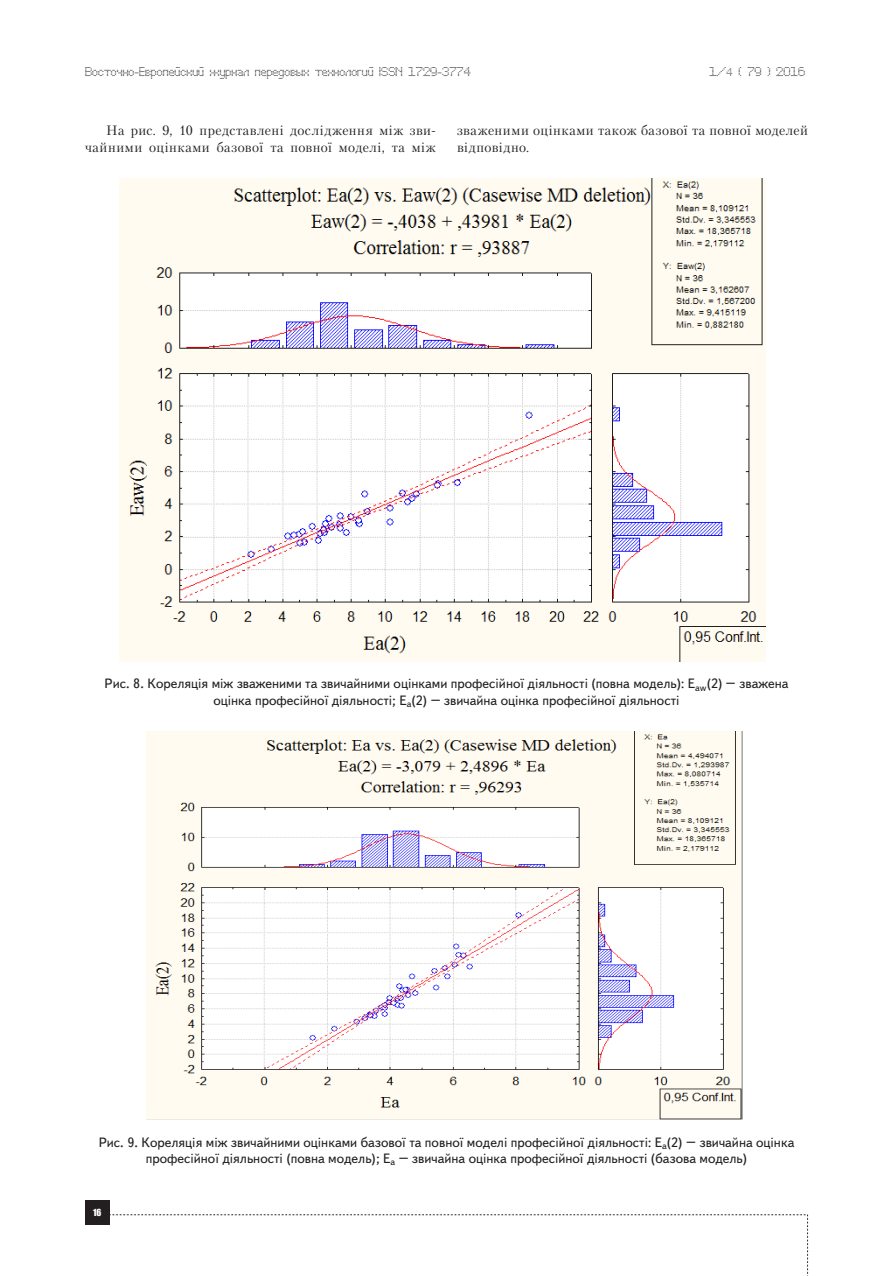
<style>
.page{position:relative;width:893px;height:1276px;background:#fff}
.page>*{position:absolute;margin:0;border:0;box-sizing:border-box;transform-origin:0 0}
.risunok{font:13.5px/16.2px "Text Book C";color:#231f20;text-align:center}
.Text__укр{font:13.5px/16.4px "Petersburg C";letter-spacing:.035em;color:#231f20;text-align:right}
.t1{font:12px "Perfo";letter-spacing:.015em;color:#231f20}
.t2{font:9px "Impact";color:#fff}
.s1{font-size:10.5px}
</style>
<div class="page">
<div style="left:85px;top:1200px;width:24px;height:24px;background:#231f20"></div>
<svg style="left:109px;top:1214px;width:699px;height:62px"></svg>
<img style="left:119px;top:179px;width:646px;height:483px">
<img style="left:147px;top:731px;width:595px;height:388px">
<p class="t1" style="left:85px;top:65px;width:387px">Восточно-Европейский журнал передовых технологий ISSN 1729-3774</p>
<p class="t1" style="left:709px;top:65px;width:97px">1/<span class="s1">4</span> ( 79 ) 2016</p>
<p class="Text__укр" style="left:85px;top:122px;width:352px">На рис. 9, 10 представлені дослідження між зви&shy;чайними оцінками базової та повної моделі, та між</p>
<p class="Text__укр" style="left:457px;top:122px;width:352px;text-align:left">зваженими оцінками також базової та повної моделей відповідно.</p>
<p class="risunok" style="left:105px;top:676px;width:685px">Рис. 8. Кореляція між зваженими та звичайними оцінками професійної діяльності (повна модель): E<sub>aw</sub>(2) – зважена оцінка професійної діяльності; E<sub>a</sub>(2) – звичайна оцінка професійної діяльності</p>
<p class="risunok" style="left:99px;top:1134px;width:697px">Рис. 9. Кореляція між звичайними оцінками базової та повної моделі професійної діяльності: E<sub>a</sub>(2) – звичайна оцінка професійної діяльності (повна модель); E<sub>a</sub> – звичайна оцінка професійної діяльності (базова модель)</p>
<p class="t2" style="left:93px;top:1205px;width:10px">16</p>
</div>
